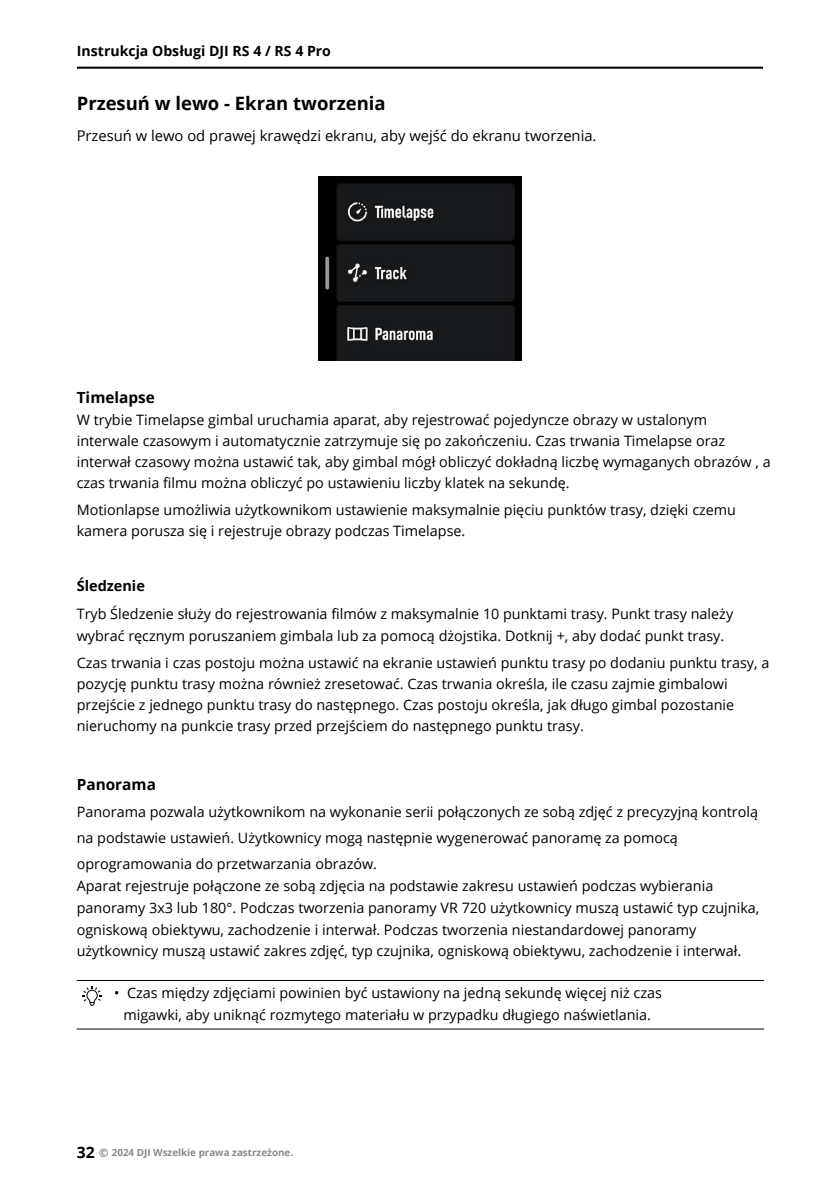
<style>
.page{position:relative;width:840px;height:1191px;background:#fff}
.page>*{position:absolute;margin:0;border:0;box-sizing:border-box;transform-origin:0 0}
.t1{font:700 18.4px "Open Sans";color:#000}
.t2{font:700 15.4px "Open Sans";color:#000}
.t3{font:14.8px "Open Sans";color:#000}
.t4{font:14.4px/21px "Open Sans";color:#000}
.t5{font:700 14.4px "Open Sans";color:#000}
.t6{font:700 14px "Open Sans";color:#000}
.t7{font:700 9.8px "Open Sans";color:#898989}
.s1{font-style:inherit}
.s2{font-size:15.8px;color:#000}
.s3{font-size:11.8px}
</style>
<div class="page">
<hr style="left:77px;top:67px;width:685px;height:2px;background:#000">
<img style="left:318px;top:176px;width:203px;height:185px">
<hr style="left:77px;top:980px;width:39px;height:1px;background:#000">
<hr style="left:116px;top:980px;width:647px;height:1px;background:#000">
<hr style="left:77px;top:1028px;width:39px;height:1px;background:#000">
<hr style="left:116px;top:1028px;width:647px;height:1px;background:#000">
<svg style="left:82px;top:986px;width:20px;height:20px"></svg>
<p class="t6" style="left:77px;top:41px;width:255px">Instrukcja Obsługi DJI RS 4 / RS 4 Pro</p>
<p class="t1" style="left:77px;top:90px;width:310px">Przesuń w lewo - Ekran tworzenia</p>
<p class="t3" style="left:77px;top:125px;width:521px">Przesuń w lewo od prawej krawędzi ekranu, aby wejść do ekranu tworzenia.</p>
<p class="t2" style="left:77px;top:386px;width:80px">Timelapse</p>
<p class="t4" style="left:77px;top:409px;width:695px">W trybie Timelapse gimbal uruchamia aparat, aby rejestrować pojedyncze obrazy w ustalonym interwale czasowym i automatycznie zatrzymuje się po zakończeniu. Czas trwania Timelapse oraz interwał czasowy można ustawić tak, aby gimbal mógł obliczyć dokładną liczbę wymaganych obrazów , a czas trwania filmu można obliczyć po ustawieniu liczby klatek na sekundę.</p>
<p class="t4" style="left:77px;top:498px;width:660px">Motionlapse umożliwia użytkownikom ustawienie maksymalnie pięciu punktów trasy, dzięki czemu kamera porusza się i rejestruje obrazy podczas Timelapse.</p>
<p class="t5" style="left:77px;top:575px;width:70px">Śledzenie</p>
<p class="t4" style="left:77px;top:602px;width:657px;line-height:22.2px">Tryb Śledzenie służy do rejestrowania filmów z maksymalnie 10 punktami trasy. Punkt trasy należy wybrać ręcznym poruszaniem gimbala lub za pomocą dżojstika. Dotknij +, aby dodać punkt trasy.</p>
<p class="t4" style="left:77px;top:652px;width:693px">Czas trwania i czas postoju można ustawić na ekranie ustawień punktu trasy po dodaniu punktu trasy, a pozycję punktu trasy można również zresetować. Czas trwania określa, ile czasu zajmie gimbalowi przejście z jednego punktu trasy do następnego. Czas postoju określa, jak długo gimbal pozostanie nieruchomy na punkcie trasy przed przejściem do następnego punktu trasy.</p>
<p class="t2" style="left:77px;top:774px;width:81px">Panorama</p>
<p class="t4" style="left:77px;top:798px;width:682px;line-height:26px">Panorama pozwala użytkownikom na wykonanie serii połączonych ze sobą zdjęć z precyzyjną kontrolą na podstawie ustawień. Użytkownicy mogą następnie wygenerować panoramę za pomocą oprogramowania do przetwarzania obrazów.</p>
<p class="t4" style="left:77px;top:874px;width:683px;line-height:21.8px">Aparat rejestruje połączone ze sobą zdjęcia na podstawie zakresu ustawień podczas wybierania panoramy 3x3 lub 180°. Podczas tworzenia panoramy VR 720 użytkownicy muszą ustawić typ czujnika, ogniskową obiektywu, zachodzenie i interwał. Podczas tworzenia niestandardowej panoramy użytkownicy muszą ustawić zakres zdjęć, typ czujnika, ogniskową obiektywu, zachodzenie i interwał.</p>
<p class="t4" style="left:114px;top:981px;width:549px;line-height:21.6px;text-align:center"><span class="s1">•</span> Czas między zdjęciami powinien być ustawiony na jedną sekundę więcej niż czas migawki, aby uniknąć rozmytego materiału w przypadku długiego naświetlania.</p>
<p class="t7" style="left:77px;top:1145px;width:218px"><span class="s2">32</span> <span class="s3">©</span> 2024 DJI Wszelkie prawa zastrzeżone.</p>
</div>
